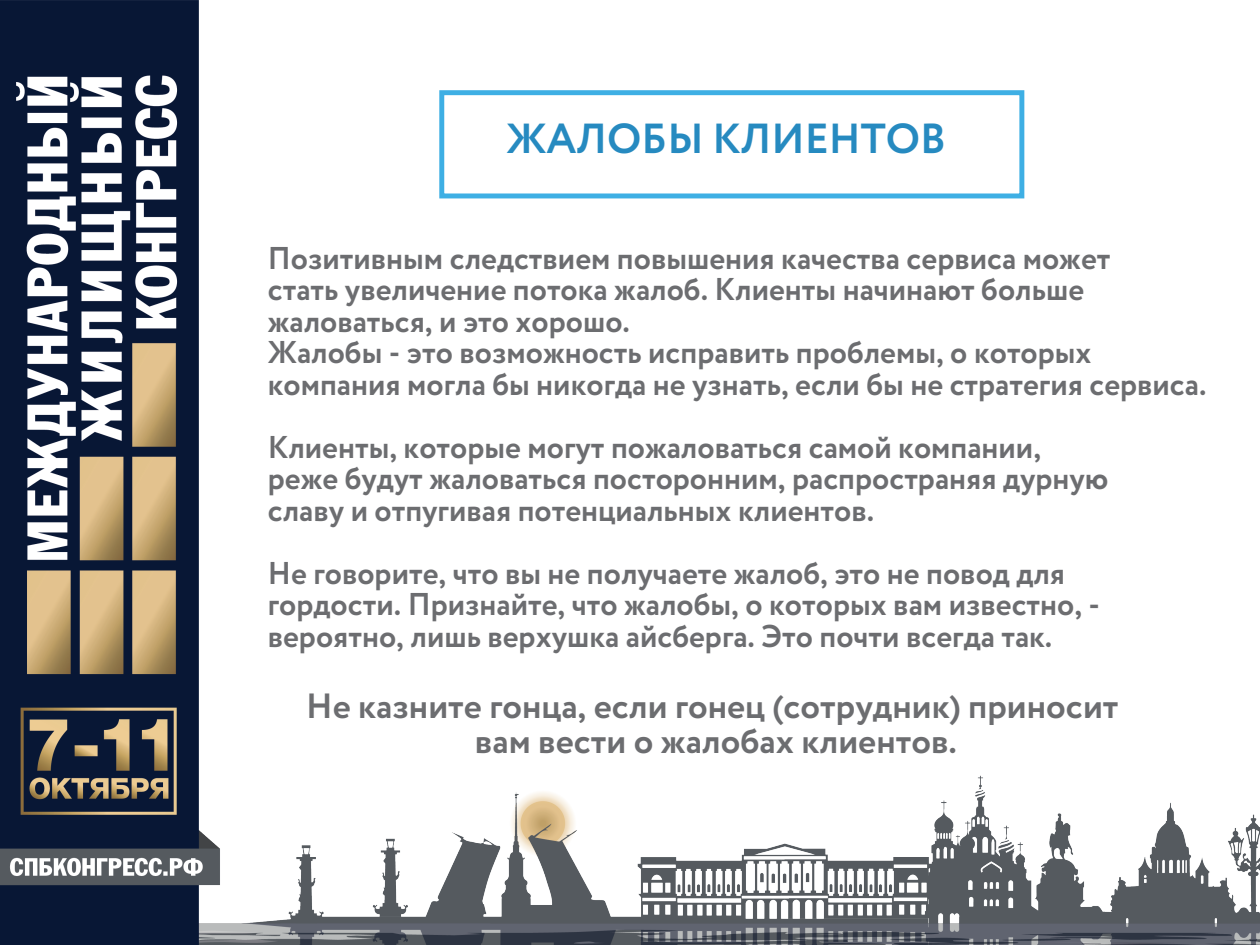
<style>
.page{position:relative;width:1260px;height:945px;background:#fff}
.page>*{position:absolute;margin:0;border:0;box-sizing:border-box;transform-origin:0 0}
.t1{font:700 42px "Circe";color:#268ac0}
.t2{font:700 35px/35px "Circe";color:#6c6d70;text-align:center}
.t3{font:700 31.5px/31.5px "Circe";color:#6c6d70}
</style>
<div class="page">
<img style="left:0;top:0;width:1260px;height:945px">
<div style="left:439px;top:90px;width:585px;height:108px;border:5px solid #3eafe4"></div>
<h1 class="t1" style="left:506px;top:111px;width:441px">ЖАЛОБЫ КЛИЕНТОВ</h1>
<p class="t3" style="left:268px;top:244px;width:940px">Позитивным следствием повышения качества сервиса может<br>стать увеличение потока жалоб. Клиенты начинают больше жаловаться, и это хорошо.<br>Жалобы - это возможность исправить проблемы, о которых компания могла бы никогда не узнать, если бы не стратегия сервиса.</p>
<p class="t3" style="left:268px;top:433px;width:842px">Клиенты, которые могут пожаловаться самой компании, реже будут жаловаться посторонним, распространяя дурную славу и отпугивая потенциальных клиентов.</p>
<p class="t3" style="left:268px;top:559px;width:834px">Не говорите, что вы не получаете жалоб, это не повод для гордости. Признайте, что жалобы, о которых вам известно, - вероятно, лишь верхушка айсберга. Это почти всегда так.</p>
<p class="t2" style="left:306px;top:691px;width:814px">Не казните гонца, если гонец (сотрудник) приносит вам вести о жалобах клиентов.</p>
</div>
